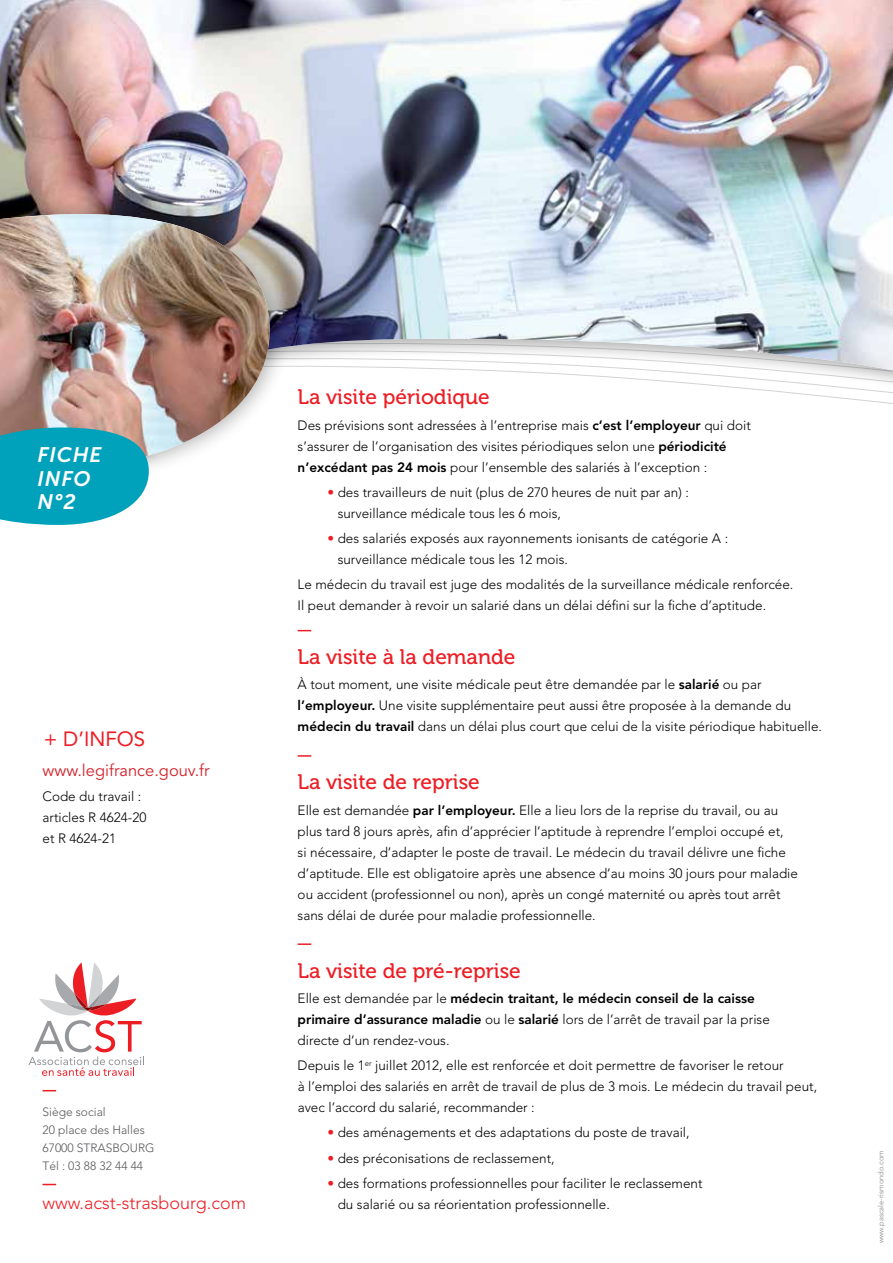
<style>
.page{position:relative;width:893px;height:1263px;background:#fff}
.page>*{position:absolute;margin:0;border:0;box-sizing:border-box;transform-origin:0 0}
.t1{font:21px "Museo 500";color:#ed1d24}
.t2{font:italic 21px/23.5px "Museo Sans 700";letter-spacing:.04em;color:#fff}
.t3{font:20.55px "Avenir";color:#ed1d24}
.t4{font:300 18px "Avenir";color:#ed1d24}
.t5{font:16.5px "Avenir";color:#d2232a}
.t6{font:300 13.5px/21px "Avenir";color:#000}
.t7{font:300 12px/18px "Avenir";color:#58595b}
.t8{font:300 7.5px "Avenir";color:#808285}
.s1{font-weight:800}
.s2{color:#ed1d24}
</style>
<div class="page">
<img style="left:0;top:0;width:893px;height:404px">
<svg style="left:298px;top:630px;width:13px;height:1px"></svg>
<svg style="left:298px;top:755px;width:13px;height:2px"></svg>
<svg style="left:298px;top:943px;width:13px;height:2px"></svg>
<div style="left:0;top:197px;width:292px;height:294px;background:#000;opacity:.3"></div>
<svg style="left:0;top:205px;width:270px;height:9px;background:#847576"></svg>
<img style="left:0;top:214px;width:270px;height:257px">
<svg style="left:0;top:427px;width:149px;height:98px;background:#1ea8bd"></svg>
<svg style="left:43px;top:1184px;width:13px;height:1px"></svg>
<svg style="left:43px;top:1090px;width:13px;height:1px"></svg>
<svg style="left:28px;top:962px;width:116px;height:114px"></svg>
<h1 class="t2" style="left:38px;top:443px;width:65px">FICHE<br>INFO<br>N°2</h1>
<h2 class="t3" style="left:44px;top:727px;width:103px">+ D’INFOS</h2>
<p class="t5" style="left:43px;top:761px;width:169px">www.legifrance.gouv.fr</p>
<p class="t6" style="left:43px;top:786px;width:105px">Code du travail : articles R 4624-20 et R 4624-21</p>
<h1 class="t1" style="left:298px;top:386px;width:194px">La visite périodique</h1>
<p class="t6" style="left:298px;top:414px;width:455px">Des prévisions sont adressées à l’entreprise mais <span class="s1">c’est l’employeur</span> qui doit s’assurer de l’organisation des visites périodiques selon une <span class="s1">périodicité n’excédant pas 24 mois</span> pour l’ensemble des salariés à l’exception :</p>
<p class="t6" style="left:338px;top:482px;width:353px;text-indent:-10px"><span class="s2">•</span> des travailleurs de nuit (plus de 270 heures de nuit par an) : surveillance médicale tous les 6 mois,</p>
<p class="t6" style="left:338px;top:528px;width:392px;text-indent:-10px"><span class="s2">•</span> des salariés exposés aux rayonnements ionisants de catégorie A : surveillance médicale tous les 12 mois.</p>
<p class="t6" style="left:298px;top:574px;width:497px">Le médecin du travail est juge des modalités de la surveillance médicale renforcée.<br>Il peut demander à revoir un salarié dans un délai défini sur la fiche d’aptitude.</p>
<h1 class="t1" style="left:298px;top:645px;width:219px">La visite à la demande</h1>
<p class="t6" style="left:298px;top:674px;width:526px">À tout moment, une visite médicale peut être demandée par le <span class="s1">salarié</span> ou par <span class="s1">l’employeur.</span> Une visite supplémentaire peut aussi être proposée à la demande du <span class="s1">médecin du travail</span> dans un délai plus court que celui de la visite périodique habituelle.</p>
<h1 class="t1" style="left:298px;top:771px;width:184px">La visite de reprise</h1>
<p class="t6" style="left:298px;top:799px;width:502px">Elle est demandée <span class="s1">par l’employeur.</span> Elle a lieu lors de la reprise du travail, ou au plus tard 8 jours après, afin d’apprécier l’aptitude à reprendre l’emploi occupé et,<br>si nécessaire, d’adapter le poste de travail. Le médecin du travail délivre une fiche d’aptitude. Elle est obligatoire après une absence d’au moins 30 jours pour maladie ou accident (professionnel ou non), après un congé maternité ou après tout arrêt sans délai de durée pour maladie professionnelle.</p>
<h1 class="t1" style="left:298px;top:959px;width:225px">La visite de pré-reprise</h1>
<p class="t6" style="left:298px;top:988px;width:474px">Elle est demandée par le <span class="s1">médecin traitant, le médecin conseil de la caisse primaire d’assurance maladie</span> ou le <span class="s1">salarié</span> lors de l’arrêt de travail par la prise directe d’un rendez-vous.</p>
<p class="t6" style="left:298px;top:1055px;width:521px">Depuis le 1<sup>er</sup> juillet 2012, elle est renforcée et doit permettre de favoriser le retour<br>à l’emploi des salariés en arrêt de travail de plus de 3 mois. Le médecin du travail peut, avec l’accord du salarié, recommander :</p>
<p class="t6" style="left:327px;top:1122px;width:364px"><span class="s2">•</span> des aménagements et des adaptations du poste de travail,</p>
<p class="t6" style="left:327px;top:1147px;width:229px"><span class="s2">•</span> des préconisations de reclassement,</p>
<p class="t6" style="left:338px;top:1173px;width:366px;text-indent:-10px"><span class="s2">•</span> des formations professionnelles pour faciliter le reclassement du salarié ou sa réorientation professionnelle.</p>
<p class="t7" style="left:43px;top:1102px;width:104px">Siège social<br>20 place des Halles<br>67000 Stras</p>
<p class="t7" style="left:43px;top:1138px;width:114px;text-indent:70px">bourg<br>Tél : 03 88 32 44 44</p>
<p class="t8" style="left:876px;top:1243px;width:94px;rotate:-90deg">www.pascale-rismondo.com</p>
<h3 class="t4" style="left:43px;top:1192px;width:205px">www.acst-strasbourg.com</h3>
</div>
